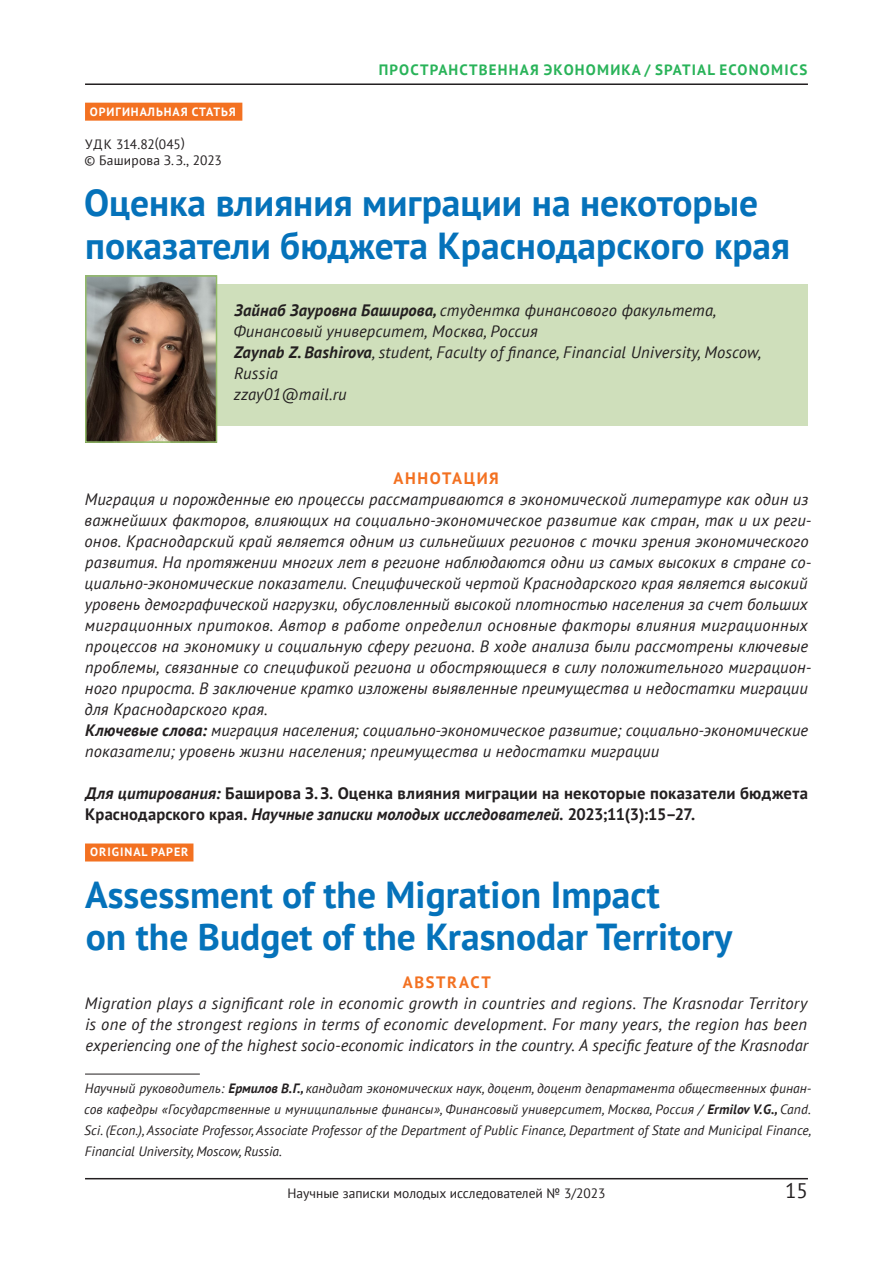
<style>
.page{position:relative;width:893px;height:1263px;background:#fff}
.page>*{position:absolute;margin:0;border:0;box-sizing:border-box;transform-origin:0 0}
.t1{font:700 37.5px/42.8px "PT Sans";color:#0572ba}
.t2{font:21px "PT Sans";color:#231f20}
.t3{font:italic 16.5px/21px "PT Sans";letter-spacing:.01em;color:#231f20}
.t4{font:700 16.5px/21px "PT Sans";letter-spacing:.015em;color:#231f20}
.t5{font:700 16.5px "PT Sans";letter-spacing:.095em;color:#f37121}
.t6{font:700 15px "PT Sans";letter-spacing:.08em;color:#29b359}
.t7{font:italic 13.5px/21px "PT Sans";letter-spacing:-.005em;color:#231f20;text-align:justify}
.t8{font:13.5px/16.5px "PT Sans";color:#231f20}
.t9{font:700 12px "PT Sans";letter-spacing:.08em;color:#fff}
.s1{font-weight:700}
.s2{font-style:italic}
</style>
<div class="page">
<hr style="left:85px;top:1178px;width:723px;height:1px;background:#231f20">
<hr style="left:85px;top:83px;width:723px;height:2px;background:#231f20">
<div style="left:85px;top:284px;width:723px;height:142px;background:#cfdfbb"></div>
<div style="left:85px;top:103px;width:157px;height:18px;background:#f37121"></div>
<div style="left:85px;top:843px;width:108px;height:18px;background:#f37121"></div>
<img style="left:88px;top:278px;width:126px;height:162px">
<div style="left:85px;top:275px;width:132px;height:168px;border:2px solid #93bc68"></div>
<hr style="left:85px;top:1074px;width:115px;height:1px;background:#231f20">
<p class="t6" style="left:379px;top:60px;width:22px">ПРОС</p>
<p class="t6" style="left:420px;top:60px;width:20px">ТРАНС</p>
<p class="t6" style="left:469px;top:60px;width:31px">ТВЕННА</p>
<p class="t6" style="left:530px;top:60px;width:45px">Я ЭКОНО</p>
<p class="t6" style="left:597px;top:60px;width:152px">МИКА / SPATIAL ECONO</p>
<p class="t6" style="left:771px;top:60px;width:37px">MICS</p>
<p class="t9" style="left:90px;top:103px;width:9px">ОРИ</p>
<p class="t9" style="left:116px;top:103px;width:16px">ГИНАЛ</p>
<p class="t9" style="left:156px;top:103px;width:81px">ЬНАЯ СТАТЬЯ</p>
<p class="t8" style="left:85px;top:135px;width:139px">УДК 314.82(045)<br>© Баширова З.З., 2023</p>
<h1 class="t1" style="left:84px;top:181px;width:708px">Оценка влияния миграции на некоторые показатели бюджета Краснодарского края</h1>
<p class="t3" style="left:234px;top:300px;width:529px"><span class="s1">Зайнаб Зауровна Баширова,</span> студентка финансового факультета, Финансовый университет, Москва, Россия<br><span class="s1">Zaynab Z. Bashirova</span>, student, Faculty of finance, Financial University, Moscow, Russia<br>zzay01@mail.ru</p>
<p class="t5" style="left:394px;top:468px;width:13px">АННО</p>
<p class="t5" style="left:442px;top:468px;width:58px">ТАЦИЯ</p>
<p class="t3" style="left:85px;top:489px;width:728px">Миграция и порожденные ею процессы рассматриваются в экономической литературе как один из важнейших факторов, влияющих на социально-экономическое развитие как стран, так и их реги&shy;онов. Краснодарский край является одним из сильнейших регионов с точки зрения экономического развития. На протяжении многих лет в регионе наблюдаются одни из самых высоких в стране со&shy;циально-экономические показатели. Специфической чертой Краснодарского края является высокий уровень демографической нагрузки, обусловленный высокой плотностью населения за счет больших миграционных притоков. Автор в работе определил основные факторы влияния миграционных процессов на экономику и социальную сферу региона. В ходе анализа были рассмотрены ключевые проблемы, связанные со спецификой региона и обостряющиеся в силу положительного миграцион&shy;ного прироста. В заключение кратко изложены выявленные преимущества и недостатки миграции для Краснодарского края.<br><span class="s1">Ключевые слова:</span> миграция населения; социально-экономическое развитие; социально-экономические показатели; уровень жизни населения; преимущества и недостатки миграции</p>
<p class="t4" style="left:85px;top:783px;width:724px"><span class="s2">Для цитирования:</span> Баширова З. З. Оценка влияния миграции на некоторые показатели бюджета<br>Краснодарского края. <span class="s2">Научные записки молодых исследователей.</span> 2023;11(3):15–27.</p>
<p class="t9" style="left:90px;top:844px;width:100px">ORIGINAL PAPER</p>
<h1 class="t1" style="left:85px;top:872px;width:649px">Assessment of the Migration Impact<br>on the Budget of the Krasnodar Territory</h1>
<p class="t5" style="left:403px;top:972px;width:89px">ABSTRACT</p>
<p class="t3" style="left:85px;top:993px;width:725px;text-align:justify">Migration plays a significant role in economic growth in countries and regions. The Krasnodar Territory is one of the strongest regions in terms of economic development. For many years, the region has been experiencing one of the highest socio-economic indicators in the country. A specific feature of the Krasnodar</p>
<p class="t7" style="left:84px;top:1078px;width:729px">Научный руководитель: <span class="s1">Ермилов В.Г.,</span> кандидат экономических наук, доцент, доцент департамента общественных финан&shy;сов кафедры «Государственные и муниципальные финансы», Финансовый университет, Москва, Россия / <span class="s1">Ermilov V.G.,</span> Cand.<br>Sci. (Econ.), Associate Professor, Associate Professor of the Department of Public Finance, Department of State and Municipal Finance, Financial University, Moscow, Russia.</p>
<p class="t8" style="left:287px;top:1185px;width:320px">Научные записки молодых исследователей № 3/2023</p>
<p class="t2" style="left:785px;top:1177px;width:24px">15</p>
</div>
